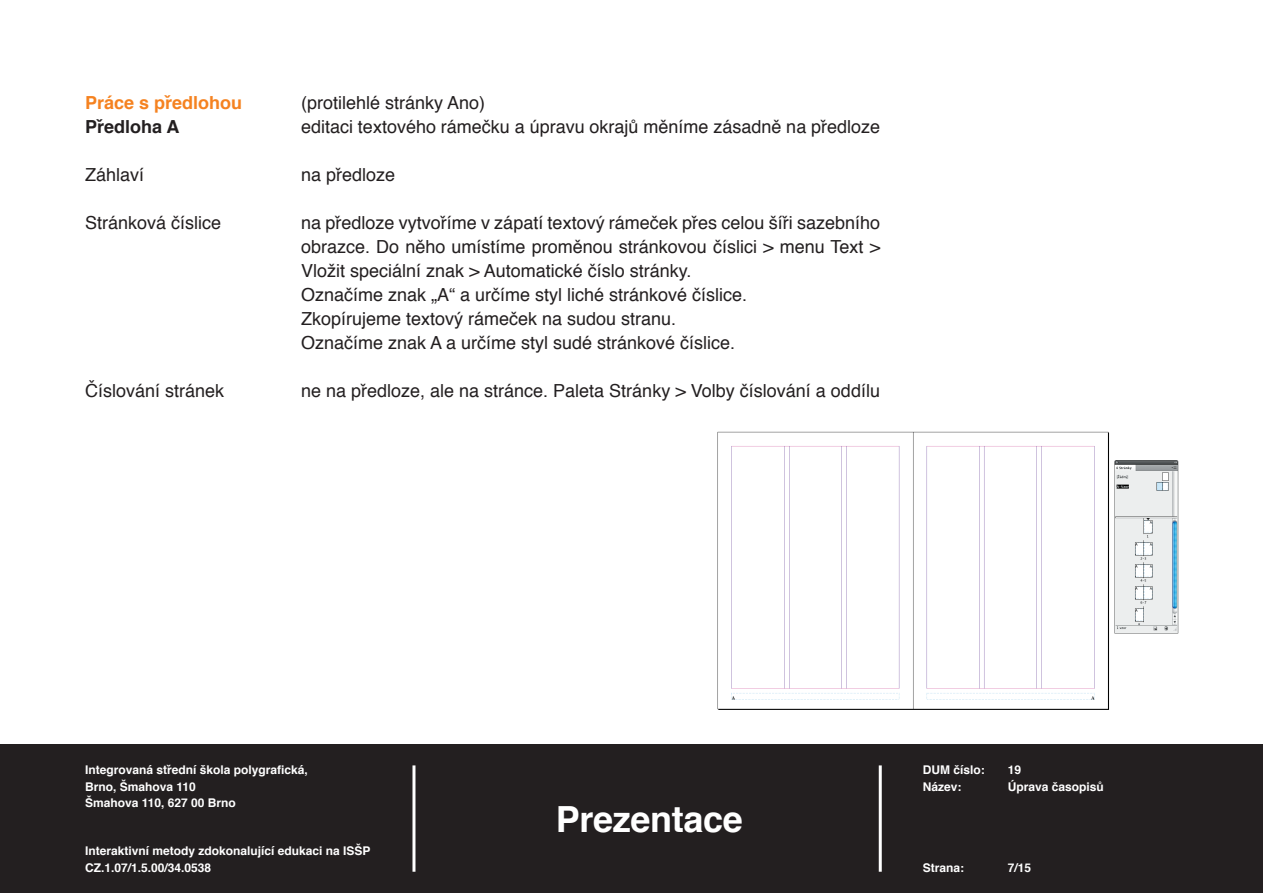
<style>
.page{position:relative;width:1263px;height:893px;background:#fff}
.page>*{position:absolute;margin:0;border:0;box-sizing:border-box;transform-origin:0 0}
.t1{font:700 36px "Helvetica";letter-spacing:-.01em;color:#fff}
.t2{font:18px/24px "Helvetica";color:#231f20}
.t3{font:700 18px "Helvetica";color:#f58220}
.t4{font:700 18px "Helvetica";color:#231f20}
.t5{font:700 12px/16.5px "Helvetica";color:#fff}
</style>
<div class="page">
<div style="left:0;top:744px;width:1263px;height:149px;background:#231f20"></div>
<hr style="left:412px;top:765px;width:3px;height:107px;background:#fff">
<hr style="left:879px;top:765px;width:3px;height:107px;background:#fff">
<img style="left:717px;top:431px;width:462px;height:278px">
<p class="t3" style="left:85px;top:95px;width:159px">Práce s předlohou</p>
<p class="t2" style="left:301px;top:92px;width:186px">(protilehlé stránky Ano)</p>
<p class="t4" style="left:85px;top:119px;width:96px">Předloha A</p>
<p class="t2" style="left:301px;top:116px;width:581px">editaci textového rámečku a úpravu okrajů měníme zásadně na předloze</p>
<p class="t2" style="left:85px;top:164px;width:61px">Záhlaví</p>
<p class="t2" style="left:301px;top:164px;width:96px">na předloze</p>
<p class="t2" style="left:85px;top:212px;width:138px">Stránková číslice</p>
<p class="t2" style="left:301px;top:212px;width:581px">na předloze vytvoříme v zápatí textový rámeček přes celou šíři sazebního obrazce. Do něho umístíme proměnou stránkovou číslici &gt; menu Text &gt; Vložit speciální znak &gt; Automatické číslo stránky.<br>Označíme znak „A“ a určíme styl liché stránkové číslice.<br>Zkopírujeme textový rámeček na sudou stranu.<br>Označíme znak A a určíme styl sudé stránkové číslice.</p>
<p class="t2" style="left:85px;top:380px;width:141px">Číslování stránek</p>
<p class="t2" style="left:301px;top:380px;width:580px">ne na předloze, ale na stránce. Paleta Stránky &gt; Volby číslování a oddílu</p>
<p class="t5" style="left:85px;top:763px;width:224px">Integrovaná střední škola polygrafická,<br>Brno, Šmahova 110<br>Šmahova 110, 627 00 Brno</p>
<p class="t5" style="left:85px;top:844px;width:287px">Interaktivní metody zdokonalující edukaci na ISŠP<br>CZ.1.07/1.5.00/34.0538</p>
<h1 class="t1" style="left:556px;top:804px;width:189px">Prezentace</h1>
<p class="t5" style="left:923px;top:763px;width:64px">DUM číslo:</p>
<p class="t5" style="left:1008px;top:763px;width:15px">19</p>
<p class="t5" style="left:923px;top:779px;width:40px">Název:</p>
<p class="t5" style="left:1008px;top:779px;width:98px">Úprava časopisů</p>
<p class="t5" style="left:923px;top:860px;width:43px">Strana:</p>
<p class="t5" style="left:1008px;top:860px;width:25px">7/15</p>
</div>
